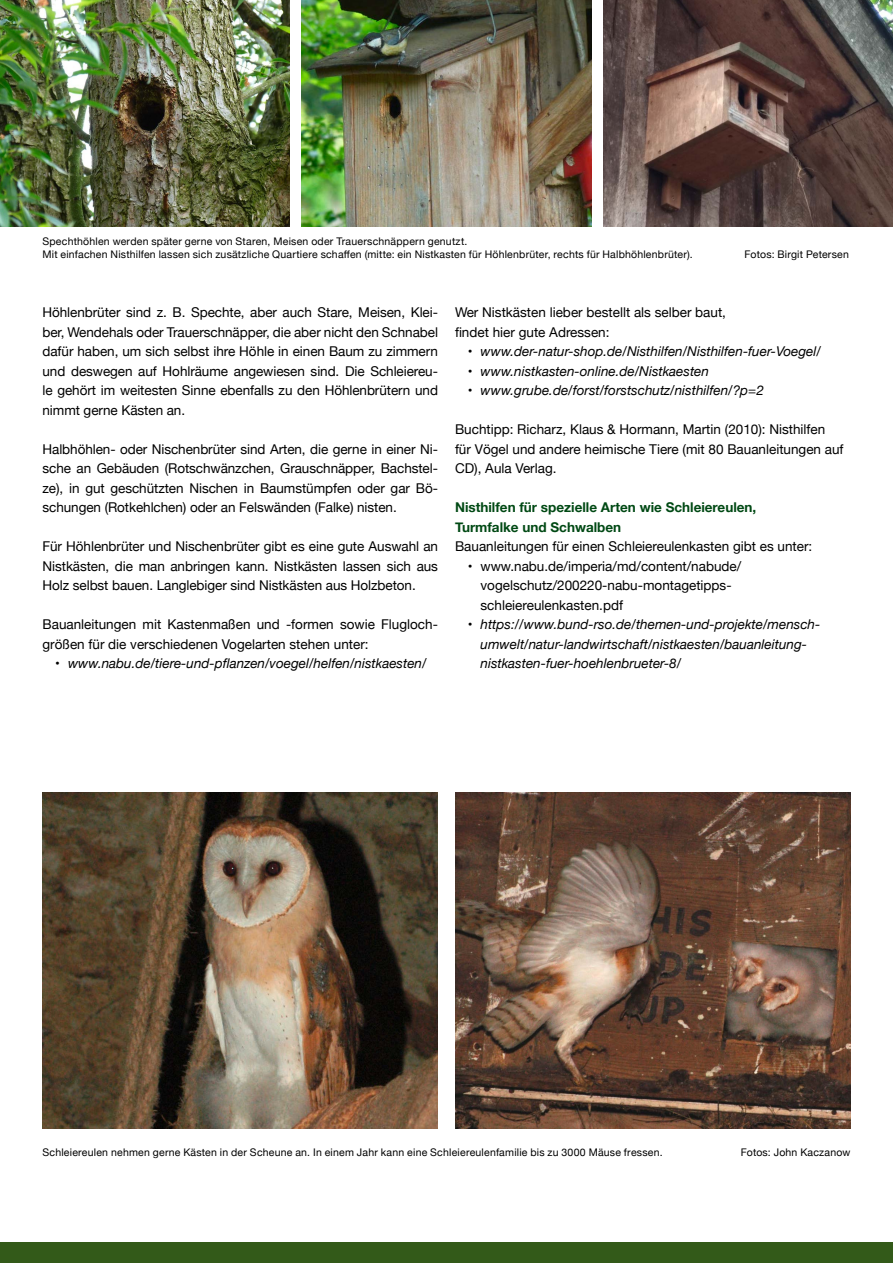
<style>
.page{position:relative;width:893px;height:1263px;background:#fff}
.page>*{position:absolute;margin:0;border:0;box-sizing:border-box;transform-origin:0 0}
.t1{font:13.5px/19.5px "Helvetica Neue";color:#000}
.t2{font:italic 13.5px/19.5px "Helvetica Neue";color:#000}
.t3{font:700 13.5px/19.5px "Helvetica Neue";color:#004914}
.t4{font:10.5px/13.5px "Helvetica Neue";letter-spacing:.02em;color:#000}
.s1{font-style:normal}
</style>
<div class="page">
<div style="left:0;top:1242px;width:893px;height:21px;background:#335a19"></div>
<img style="left:0;top:0;width:289px;height:227px">
<img style="left:302px;top:0;width:289px;height:227px">
<img style="left:604px;top:0;width:289px;height:227px">
<img style="left:43px;top:792px;width:395px;height:336px">
<img style="left:455px;top:792px;width:395px;height:336px">
<p class="t4" style="left:43px;top:235px;width:652px">Spechthöhlen werden später gerne von Staren, Meisen oder Trauerschnäppern genutzt.<br>Mit einfachen Nisthilfen lassen sich zusätzliche Quartiere schaffen (mitte: ein Nistkasten für Höhlenbrüter, rechts für Halbhöhlenbrüter).</p>
<p class="t4" style="left:745px;top:249px;width:106px">Fotos: Birgit Petersen</p>
<p class="t1" style="left:43px;top:304px;width:397px;text-align:justify">Höhlenbrüter sind z. B. Spechte, aber auch Stare, Meisen, Klei&shy;ber, Wendehals oder Trauerschnäpper, die aber nicht den Schnabel dafür haben, um sich selbst ihre Höhle in einen Baum zu zimmern und deswegen auf Hohlräume angewiesen sind. Die Schleiereu&shy;le gehört im weitesten Sinne ebenfalls zu den Höhlenbrütern und nimmt gerne Kästen an.</p>
<p class="t1" style="left:43px;top:440px;width:397px;text-align:justify">Halbhöhlen- oder Nischenbrüter sind Arten, die gerne in einer Ni&shy;sche an Gebäuden (Rotschwänzchen, Grauschnäpper, Bachstel&shy;ze), in gut geschützten Nischen in Baumstümpfen oder gar Bö&shy;schungen (Rotkehlchen) oder an Felswänden (Falke) nisten.</p>
<p class="t1" style="left:43px;top:537px;width:397px;text-align:justify">Für Höhlenbrüter und Nischenbrüter gibt es eine gute Auswahl an Nistkästen, die man anbringen kann. Nistkästen lassen sich aus Holz selbst bauen. Langlebiger sind Nistkästen aus Holzbeton.</p>
<p class="t1" style="left:43px;top:615px;width:397px">Bauanleitungen mit Kastenmaßen und -formen sowie Flugloch&shy;größen für die verschiedenen Vogelarten stehen unter:</p>
<p class="t2" style="left:55px;top:654px;width:373px"><span class="s1">•</span> www.nabu.de/tiere-und-pflanzen/voegel/helfen/nistkaesten/</p>
<p class="t1" style="left:455px;top:303px;width:273px">Wer Nistkästen lieber bestellt als selber baut, findet hier gute Adressen:</p>
<p class="t2" style="left:468px;top:342px;width:355px"><span class="s1">•</span> www.der-natur-shop.de/Nisthilfen/Nisthilfen-fuer-Voegel/</p>
<p class="t2" style="left:468px;top:362px;width:243px"><span class="s1">•</span> www.nistkasten-online.de/Nistkaesten</p>
<p class="t2" style="left:468px;top:381px;width:298px"><span class="s1">•</span> www.grube.de/forst/forstschutz/nisthilfen/?p=2</p>
<p class="t1" style="left:455px;top:420px;width:390px">Buchtipp: Richarz, Klaus &amp; Hormann, Martin (2010): Nisthilfen für Vögel und andere heimische Tiere (mit 80 Bauanleitungen auf<br>CD), Aula Verlag.</p>
<p class="t3" style="left:455px;top:498px;width:303px">Nisthilfen für spezielle Arten wie Schleiereulen,<br>Turmfalke und Schwalben</p>
<p class="t1" style="left:455px;top:537px;width:359px">Bauanleitungen für einen Schleiereulenkasten gibt es unter:</p>
<p class="t1" style="left:480px;top:557px;width:262px;text-indent:-13px">• www.nabu.de/imperia/md/content/nabude/ vogelschutz/200220-nabu-montagetipps&shy;schleiereulenkasten.pdf</p>
<p class="t2" style="left:480px;top:615px;width:341px;text-indent:-13px"><span class="s1">•</span> https://www.bund-rso.de/themen-und-projekte/mensch&shy;umwelt/natur-landwirtschaft/nistkaesten/bauanleitung&shy;nistkasten-fuer-hoehlenbrueter-8/</p>
<p class="t4" style="left:43px;top:1146px;width:622px">Schleiereulen nehmen gerne Kästen in der Scheune an. In einem Jahr kann eine Schleiereulenfamilie bis zu 3000 Mäuse fressen.</p>
<p class="t4" style="left:741px;top:1146px;width:111px">Fotos: John Kaczanow</p>
</div>
